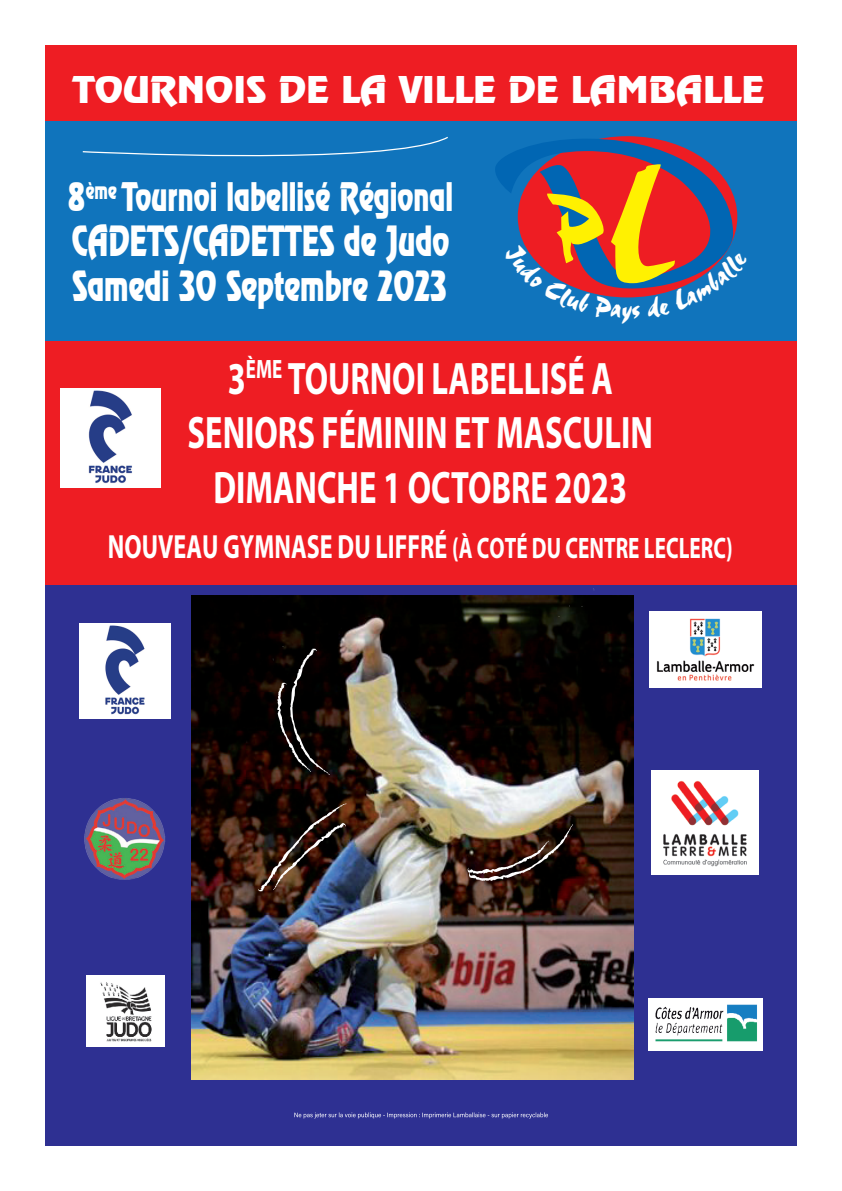
<style>
.page{position:relative;width:842px;height:1191px;background:#fff}
.page>*{position:absolute;margin:0;border:0;box-sizing:border-box;transform-origin:0 0}
.t1{font:700 45.8px/54.8px "Myriad Pro";color:#fff;text-align:center;scale:.71 1}
.t2{font:37.6px/45px "Revue";color:#fff;scale:.72 1}
.t3{font:35.6px "Revue";color:#fff;scale:.72 1}
.t4{font:700 33.6px "Myriad Pro";color:#fff;scale:.71 1}
.t5{font:33.2px "Revue";color:#fff;scale:1.06 1}
.s1{font-size:29.6px}
</style>
<div class="page">
<div style="left:45px;top:364px;width:752px;height:781px;background:#2e3092"></div>
<img style="left:191px;top:595px;width:442px;height:484px">
<div style="left:45px;top:73px;width:752px;height:269px;background:#1074bc"></div>
<img style="left:467px;top:824px;width:106px;height:57px">
<svg style="left:272px;top:648px;width:58px;height:127px;background:#1c1614"></svg>
<img style="left:258px;top:803px;width:88px;height:88px">
<svg style="left:82px;top:136px;width:366px;height:21px"></svg>
<div style="left:45px;top:341px;width:752px;height:243px;background:#ee1d23"></div>
<img style="left:85px;top:798px;width:81px;height:81px">
<img style="left:86px;top:975px;width:78px;height:71px">
<div style="left:648px;top:998px;width:115px;height:53px;background:#fff"></div>
<img style="left:655px;top:1004px;width:102px;height:38px">
<img style="left:650px;top:611px;width:111px;height:76px">
<img style="left:652px;top:770px;width:107px;height:104px">
<svg style="left:294px;top:1112px;width:254px;height:6px"></svg>
<img style="left:80px;top:624px;width:91px;height:94px">
<div style="left:45px;top:45px;width:752px;height:76px;background:#ee1d23"></div>
<img style="left:61px;top:388px;width:100px;height:100px">
<svg style="left:495px;top:138px;width:243px;height:160px"></svg>
<p class="t5" style="left:73px;top:67px;width:654px">TOURNOIS DE LA VILLE DE LAMBALLE</p>
<p class="t3" style="left:68px;top:173px;width:536px">8<sup>ème</sup> Tournoi labellisé Régional</p>
<p class="t2" style="left:72px;top:218px;width:525px">CADETS/CADETTES de Judo<br>Samedi 30 Septembre 2023</p>
<p class="t1" style="left:188px;top:349px;width:657px">3<sup>ÈME</sup> TOURNOI LABELLISÉ A<br>SENIORS FÉMININ ET MASCULIN<br>DIMANCHE 1 OCTOBRE 2023</p>
<p class="t4" style="left:108px;top:525px;width:881px">NOUVEAU GYMNASE DU LIFFRÉ <span class="s1">(À COTÉ DU CENTRE LECLERC)</span></p>
</div>
